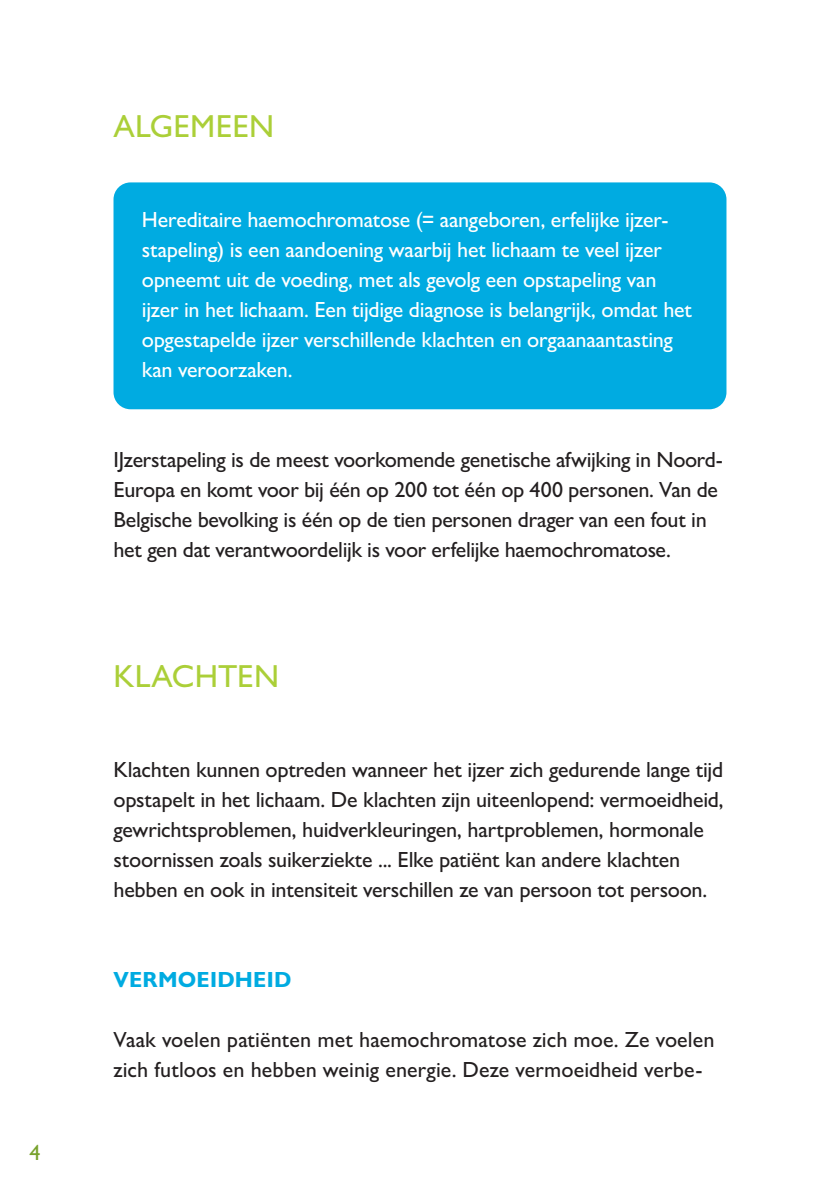
<style>
.page{position:relative;width:840px;height:1191px;background:#fff}
.page>*{position:absolute;margin:0;border:0;box-sizing:border-box;transform-origin:0 0}
.t1{font:500 32px "Gill Sans Nova";color:#abcf38}
.t2{font:500 22px/30px "Gill Sans Nova";letter-spacing:-.01em;color:#231f20}
.t3{font:500 22px/30px "Gill Sans Nova";letter-spacing:-.01em;color:#fff}
.t4{font:700 22px "Gill Sans Nova";letter-spacing:.01em;color:#00abe1}
.t5{font:500 22px "Gill Sans Nova";color:#78a22d}
</style>
<div class="page">
<div style="left:113px;top:182px;width:613px;height:227px;background:#00abe1;border-radius:17px"></div>
<p class="t5" style="left:29px;top:1138px;width:13px">4</p>
<h1 class="t1" style="left:113px;top:106px;width:162px">ALGEMEEN</h1>
<p class="t3" style="left:142px;top:204px;width:551px">Hereditaire haemochromatose (= aangeboren, erfelijke ijzer&shy;stapeling) is een aandoening waarbij het lichaam te veel ijzer opneemt uit de voeding, met als gevolg een opstapeling van ijzer in het lichaam. Een tijdige diagnose is belangrijk, omdat het opgestapelde ijzer verschillende klachten en orgaanaantasting kan veroorzaken.</p>
<p class="t2" style="left:113px;top:444px;width:610px">IJzerstapeling is de meest voorkomende genetische afwijking in Noord-Europa en komt voor bij één op 200 tot één op 400 personen. Van de Belgische bevolking is één op de tien personen drager van een fout in het gen dat verantwoordelijk is voor erfelijke haemochromatose.</p>
<h1 class="t1" style="left:113px;top:656px;width:167px">KLACHTEN</h1>
<p class="t2" style="left:113px;top:754px;width:611px">Klachten kunnen optreden wanneer het ijzer zich gedurende lange tijd opstapelt in het lichaam. De klachten zijn uiteenlopend: vermoeidheid, gewrichtsproblemen, huidverkleuringen, hartproblemen, hormonale stoornissen zoals suikerziekte ... Elke patiënt kan andere klachten hebben en ook in intensiteit verschillen ze van persoon tot persoon.</p>
<p class="t4" style="left:113px;top:966px;width:179px">VERMOEIDHEID</p>
<p class="t2" style="left:113px;top:1024px;width:602px">Vaak voelen patiënten met haemochromatose zich moe. Ze voelen zich futloos en hebben weinig energie. Deze vermoeidheid verbe-</p>
</div>
